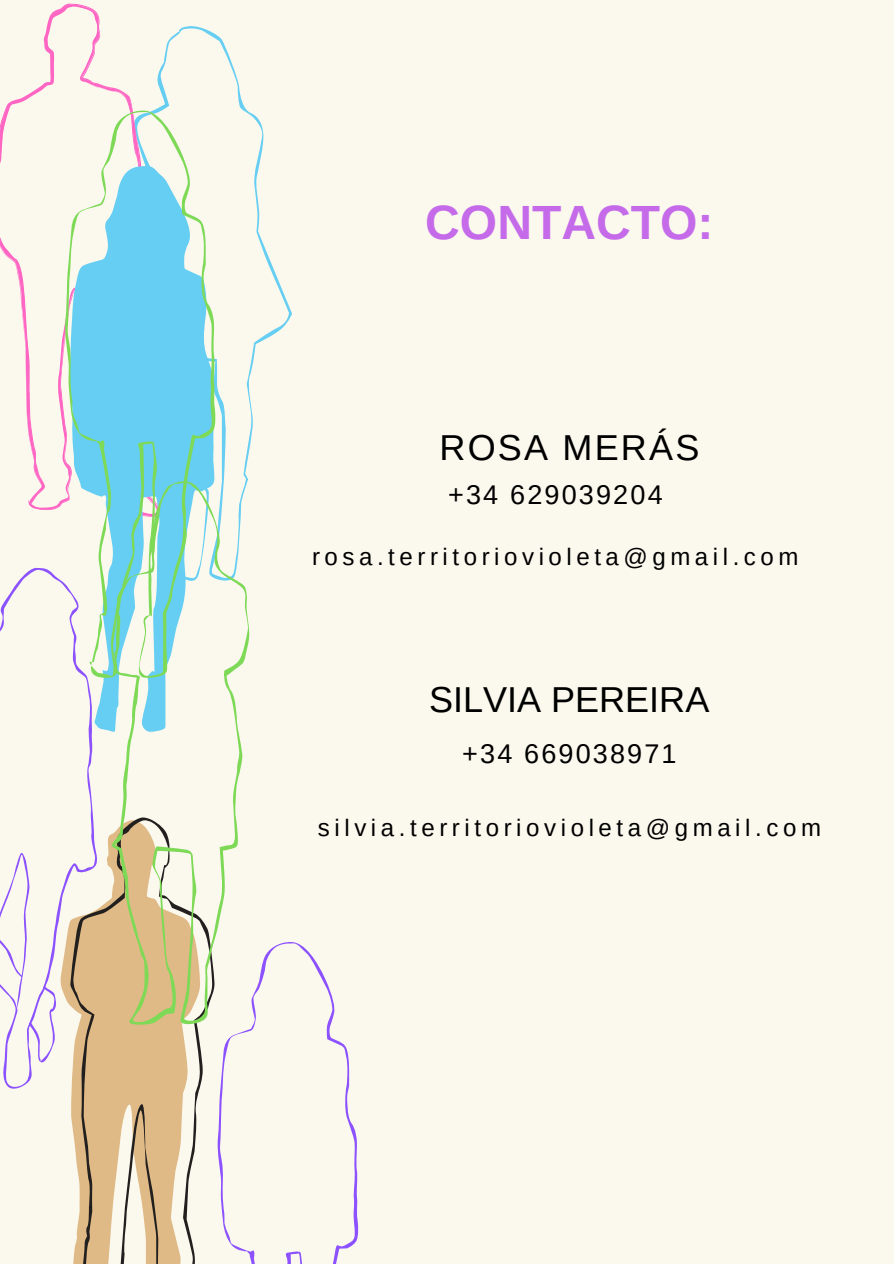
<style>
.page{position:relative;width:894px;height:1264px;background:#fff}
.page>*{position:absolute;margin:0;border:0;box-sizing:border-box;transform-origin:0 0}
.t1{font:700 48px "Arimo";color:#c56bea}
.t2{font:36px "Arimo";color:#000}
.t3{font:36px "Arimo";letter-spacing:.06em;color:#000}
.t4{font:27px "Arimo";letter-spacing:.08em;color:#000}
.t5{font:24px "Arimo";letter-spacing:.19em;color:#000}
</style>
<div class="page">
<div style="left:0;top:0;width:893px;height:1263px;background:#fbf9ee"></div>
<svg style="left:194px;top:26px;width:98px;height:453px"></svg>
<svg style="left:0;top:3px;width:193px;height:508px"></svg>
<svg style="left:29px;top:498px;width:35px;height:12px"></svg>
<svg style="left:0;top:567px;width:93px;height:522px"></svg>
<svg style="left:0;top:851px;width:29px;height:158px"></svg>
<svg style="left:60px;top:819px;width:6px;height:270px"></svg>
<svg style="left:217px;top:942px;width:142px;height:321px"></svg>
<svg style="left:66px;top:817px;width:137px;height:446px;fill:#e0ba86"></svg>
<svg style="left:70px;top:679px;width:39px;height:53px"></svg>
<svg style="left:64px;top:110px;width:152px;height:569px;fill:#66cef2"></svg>
<svg style="left:109px;top:479px;width:140px;height:547px"></svg>
<p class="t1" style="left:425px;top:195px;width:290px">CONTACTO:</p>
<p class="t3" style="left:439px;top:427px;width:261px">ROSA MERÁS</p>
<p class="t4" style="left:448px;top:479px;width:216px">+34 629039204</p>
<p class="t5" style="left:312px;top:543px;width:488px">rosa.territoriovioleta@gmail.com</p>
<p class="t2" style="left:429px;top:679px;width:281px">SILVIA PEREIRA</p>
<p class="t4" style="left:462px;top:738px;width:216px">+34 669038971</p>
<p class="t5" style="left:318px;top:814px;width:504px">silvia.territoriovioleta@gmail.com</p>
</div>
